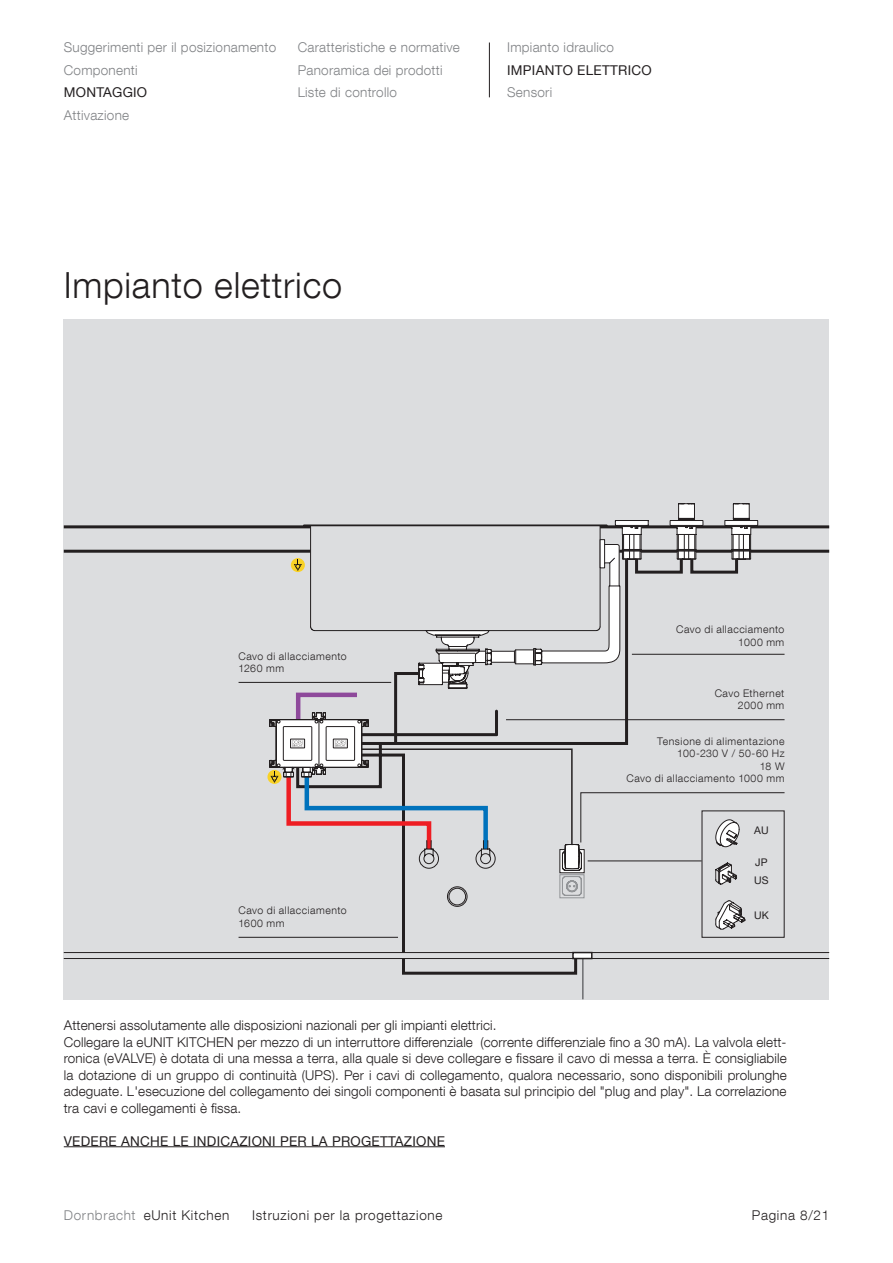
<style>
.page{position:relative;width:893px;height:1263px;background:#fff}
.page>*{position:absolute;margin:0;border:0;box-sizing:border-box;transform-origin:0 0}
.t1{font:300 36px "Helvetica Neue LT Com";letter-spacing:.02em;color:#231f20}
.t2{font:300 13.5px/16.5px "Helvetica Neue LT Com";letter-spacing:.01em;color:#231f20}
.t3{font:300 13.5px/22.5px "Helvetica Neue LT Com";letter-spacing:.02em;color:#808285}
.t4{font:13.5px "Helvetica Neue LT Com";letter-spacing:.02em;color:#231f20}
.t5{font:300 13.5px "Helvetica Neue LT Com";letter-spacing:.05em;color:#231f20}
.t6{font:300 10.5px/12.6px "Helvetica Neue LT Com";letter-spacing:.05em;color:#231f20;text-align:right}
.t7{font:10.5px/17.7px "Helvetica Neue LT Com";color:#231f20}
.s1{color:#808285}
</style>
<div class="page">
<div style="left:64px;top:319px;width:765px;height:680px;background:#dcdddf"></div>
<hr style="left:64px;top:525px;width:765px;height:3px;background:#231f20">
<hr style="left:64px;top:550px;width:765px;height:3px;background:#231f20">
<hr style="left:64px;top:958px;width:765px;height:1px;background:#231f20">
<hr style="left:64px;top:952px;width:765px;height:1px;background:#231f20">
<hr style="left:582px;top:958px;width:2px;height:41px;background:#6c6d70">
<svg style="left:579px;top:953px;width:13px;height:6px"></svg>
<svg style="left:295px;top:930px;width:284px;height:45px"></svg>
<svg style="left:267px;top:770px;width:14px;height:14px"></svg>
<hr style="left:64px;top:1146px;width:381px;height:1px;background:#231f20">
<hr style="left:239px;top:682px;width:152px;height:1px;background:#231f20">
<hr style="left:239px;top:937px;width:159px;height:1px;background:#231f20">
<svg style="left:269px;top:503px;width:516px;height:427px"></svg>
<hr style="left:489px;top:43px;width:1px;height:54px;background:#231f20">
<p class="t3" style="left:64px;top:36px;width:214px">Suggerimenti per il posizionamento<br>Componenti</p>
<p class="t4" style="left:64px;top:84px;width:85px">MONTAGGIO</p>
<p class="t3" style="left:64px;top:103px;width:67px">Attivazione</p>
<p class="t3" style="left:298px;top:36px;width:164px">Caratteristiche e normative<br>Panoramica dei prodotti<br>Liste di controllo</p>
<p class="t3" style="left:507px;top:36px;width:108px">Impianto idraulico</p>
<p class="t4" style="left:507px;top:62px;width:146px">IMPIANTO ELETTRICO</p>
<p class="t3" style="left:507px;top:81px;width:47px">Sensori</p>
<h1 class="t1" style="left:64px;top:263px;width:280px">Impianto elettrico</h1>
<p class="t6" style="left:239px;top:649px;width:110px;text-align:left">Cavo di allacciamento<br>1260 mm</p>
<p class="t6" style="left:239px;top:904px;width:110px;text-align:left">Cavo di allacciamento<br>1600 mm</p>
<p class="t6" style="left:676px;top:623px;width:110px">Cavo di allacciamento<br>1000 mm</p>
<p class="t6" style="left:715px;top:686px;width:71px">Cavo Ethernet<br>2000 mm</p>
<p class="t6" style="left:627px;top:734px;width:159px">Tensione di alimentazione<br>100-230 V / 50-60 Hz<br>18 W<br>Cavo di allacciamento 1000 mm</p>
<p class="t7" style="left:754px;top:821px;width:16px">AU</p>
<p class="t7" style="left:754px;top:853px;width:16px">JP<br>US</p>
<p class="t7" style="left:754px;top:906px;width:16px">UK</p>
<p class="t2" style="left:64px;top:1017px;width:724px">Attenersi assolutamente alle disposizioni nazionali per gli impianti elettrici.<br>Collegare la eUNIT KITCHEN per mezzo di un interruttore differenziale (corrente differenziale fino a 30 mA). La valvola elett&shy;ronica (eVALVE) è dotata di una messa a terra, alla quale si deve collegare e fissare il cavo di messa a terra. È consigliabile la dotazione di un gruppo di continuità (UPS). Per i cavi di collegamento, qualora necessario, sono disponibili prolunghe adeguate. L'esecuzione del collegamento dei singoli componenti è basata sul principio del "plug and play". La correlazione tra cavi e collegamenti è fissa.</p>
<p class="t4" style="left:64px;top:1132px;width:383px">VEDERE ANCHE LE INDICAZIONI PER LA PROGETTAZIONE</p>
<p class="t5" style="left:64px;top:1207px;width:167px"><span class="s1">Dornbracht</span> eUnit Kitchen</p>
<p class="t5" style="left:252px;top:1207px;width:192px">Istruzioni per la progettazione</p>
<p class="t5" style="left:752px;top:1207px;width:79px">Pagina 8/21</p>
</div>
